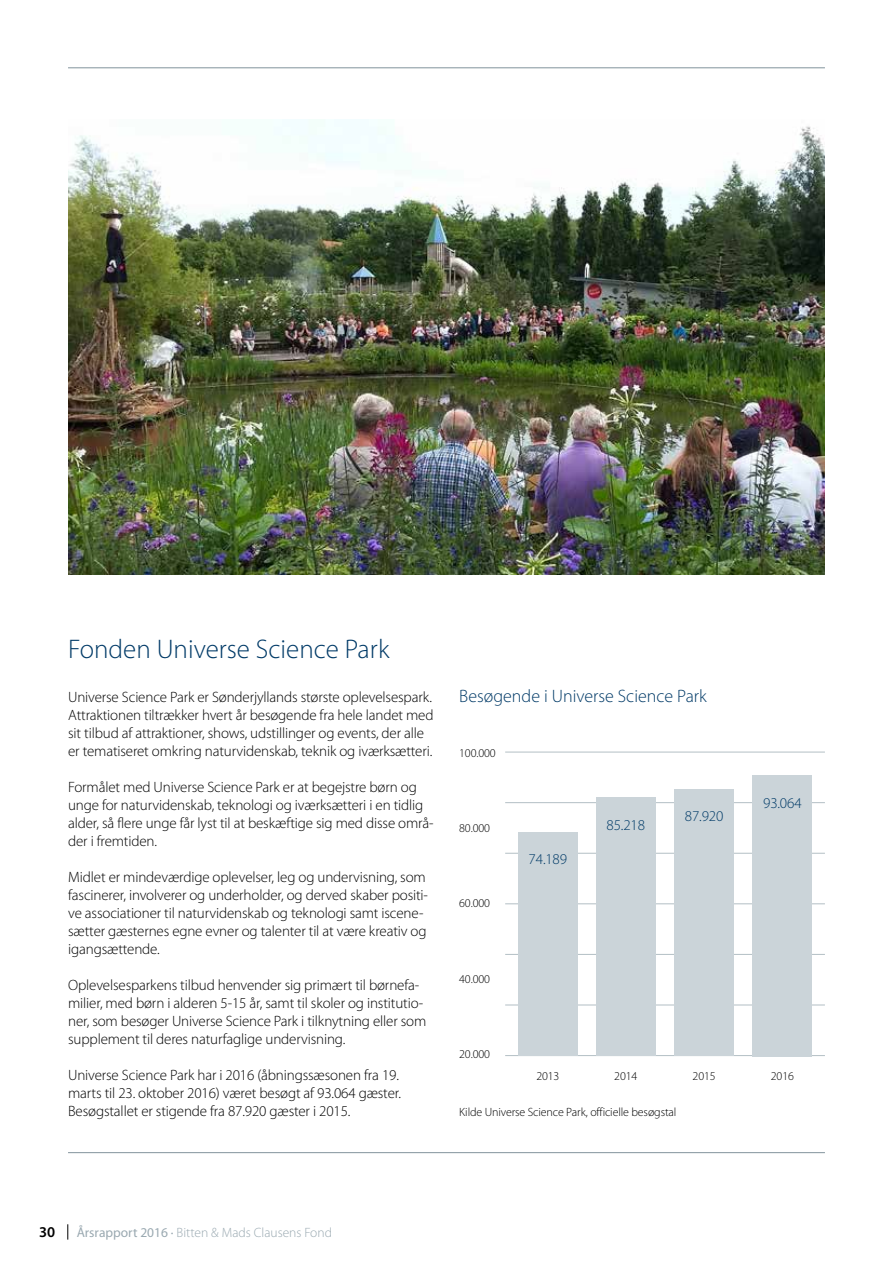
<style>
.page{position:relative;width:893px;height:1263px;background:#fff}
.page>*{position:absolute;margin:0;border:0;box-sizing:border-box;transform-origin:0 0}
.t1{font:300 27px "Myriad Pro";color:#003a67}
.t2{font:300 18px "Myriad Pro";color:#003a67}
.t3{font:300 15px/18px "Myriad Pro";letter-spacing:-.01em;color:#000}
.t4{font:300 15px "Myriad Pro";letter-spacing:-.01em;color:#003a67}
.t5{font:600 15px "Myriad Pro";color:#000}
.t6{font:300 13.5px "Myriad Pro";color:#9aa9b1}
.t7{font:300 12px "Myriad Pro";letter-spacing:-.01em;color:#000}
.s1{font-weight:400}
</style>
<div class="page">
<svg style="left:68px;top:1224px;width:1px;height:15px"></svg>
<img style="left:68px;top:120px;width:757px;height:454px">
<hr style="left:505px;top:1055px;width:320px;height:1px;background:#b3bfc5">
<hr style="left:505px;top:1005px;width:320px;height:1px;background:#b3bfc5">
<hr style="left:505px;top:954px;width:320px;height:1px;background:#b3bfc5">
<hr style="left:505px;top:853px;width:320px;height:1px;background:#b3bfc5">
<hr style="left:505px;top:903px;width:320px;height:1px;background:#b3bfc5">
<hr style="left:505px;top:752px;width:320px;height:1px;background:#b3bfc5">
<hr style="left:505px;top:802px;width:320px;height:1px;background:#b3bfc5">
<div style="left:518px;top:832px;width:60px;height:223px;background:#cbd4d9"></div>
<div style="left:596px;top:797px;width:60px;height:258px;background:#cbd4d9"></div>
<div style="left:674px;top:789px;width:60px;height:266px;background:#cbd4d9"></div>
<div style="left:753px;top:775px;width:59px;height:281px;background:#cbd4d9"></div>
<hr style="left:68px;top:1152px;width:757px;height:1px;background:#82939c">
<hr style="left:68px;top:68px;width:757px;height:1px;background:#82939c">
<h1 class="t1" style="left:68px;top:633px;width:323px">Fonden Universe Science Park</h1>
<p class="t3" style="left:68px;top:688px;width:367px">Universe Science Park er Sønderjyllands største oplevelsespark.<br>Attraktionen tiltrækker hvert år besøgende fra hele landet med sit tilbud af attraktioner, shows, udstillinger og events, der alle er tematiseret omkring naturvidenskab, teknik og iværksætteri.</p>
<p class="t3" style="left:68px;top:778px;width:367px">Formålet med Universe Science Park er at begejstre børn og unge for naturvidenskab, teknologi og iværksætteri i en tidlig alder, så flere unge får lyst til at beskæftige sig med disse områ&shy;der i fremtiden.</p>
<p class="t3" style="left:68px;top:868px;width:361px">Midlet er mindeværdige oplevelser, leg og undervisning, som fascinerer, involverer og underholder, og derved skaber positi&shy;ve associationer til naturvidenskab og teknologi samt iscene&shy;sætter gæsternes egne evner og talenter til at være kreativ og igangsættende.</p>
<p class="t3" style="left:68px;top:976px;width:360px">Oplevelsesparkens tilbud henvender sig primært til børnefa&shy;milier, med børn i alderen 5-15 år, samt til skoler og institutio&shy;ner, som besøger Universe Science Park i tilknytning eller som supplement til deres naturfaglige undervisning.</p>
<p class="t3" style="left:68px;top:1066px;width:334px">Universe Science Park har i 2016 (åbningssæsonen fra 19. marts til 23. oktober 2016) været besøgt af 93.064 gæster.<br>Besøgstallet er stigende fra 87.920 gæster i 2015.</p>
<p class="t2" style="left:459px;top:685px;width:249px">Besøgende i Universe Science Park</p>
<p class="t7" style="left:459px;top:745px;width:38px">100.000</p>
<p class="t7" style="left:459px;top:821px;width:32px">80.000</p>
<p class="t7" style="left:459px;top:896px;width:32px">60.000</p>
<p class="t7" style="left:459px;top:972px;width:32px">40.000</p>
<p class="t4" style="left:529px;top:850px;width:40px">74.189</p>
<p class="t4" style="left:607px;top:816px;width:40px">85.218</p>
<p class="t4" style="left:685px;top:807px;width:40px">87.920</p>
<p class="t7" style="left:459px;top:1047px;width:32px">20.000</p>
<p class="t7" style="left:536px;top:1068px;width:25px">2013</p>
<p class="t7" style="left:614px;top:1068px;width:25px">2014</p>
<p class="t7" style="left:459px;top:1105px;width:219px">Kilde Universe Science Park, officielle besøgstal</p>
<p class="t7" style="left:693px;top:1068px;width:25px">2015</p>
<p class="t4" style="left:763px;top:793px;width:40px">93.064</p>
<p class="t7" style="left:771px;top:1068px;width:25px">2016</p>
<p class="t5" style="left:39px;top:1223px;width:18px">30</p>
<p class="t6" style="left:77px;top:1225px;width:257px"><span class="s1">Årsrapport 2016 ·</span> Bitten &amp; Mads Clausens Fond</p>
</div>
